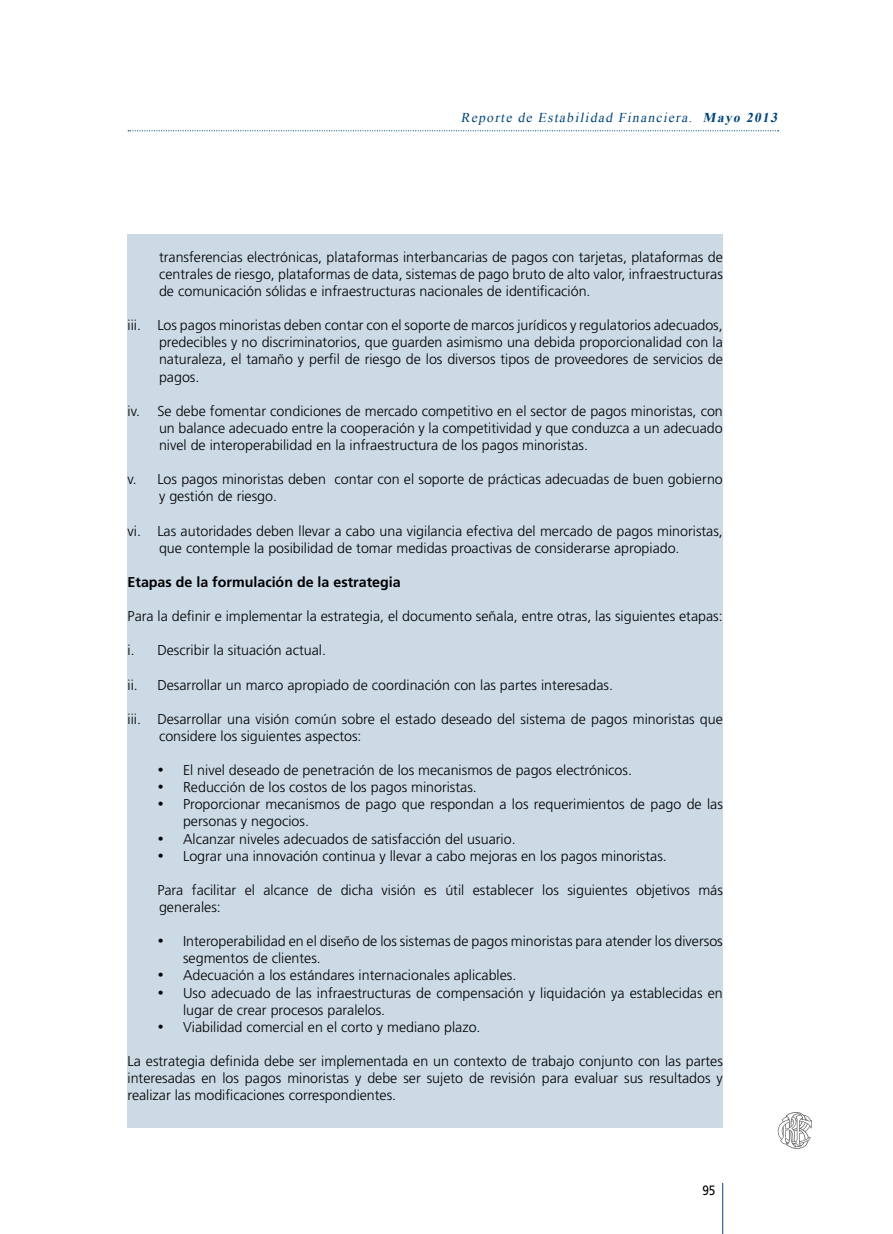
<style>
.page{position:relative;width:893px;height:1234px;background:#fff}
.page>*{position:absolute;margin:0;border:0;box-sizing:border-box;transform-origin:0 0}
.t1{font:300 14.25px/17.1px "Frutiger";color:#000}
.t2{font:700 14.25px "Frutiger";color:#000}
.t3{font:italic 13.5px "Times New Roman";color:#004680}
.t4{font:13.5px "Frutiger";color:#000;scale:.88 1}
.s1{font-weight:700}
</style>
<div class="page">
<svg style="left:128px;top:130px;width:651px;height:1px"></svg>
<hr style="left:722px;top:1182px;width:1px;height:51px;background:#004680">
<svg style="left:778px;top:1112px;width:34px;height:37px"></svg>
<div style="left:128px;top:234px;width:595px;height:893px;background:#ccdae6"></div>
<p class="t3" style="left:461px;top:108px;width:321px">Reporte de Estabilidad Financiera. <span class="s1">Mayo 2013</span></p>
<p class="t1" style="left:159px;top:248px;width:565px;text-align:justify">transferencias electrónicas, plataformas interbancarias de pagos con tarjetas, plataformas de centrales de riesgo, plataformas de data, sistemas de pago bruto de alto valor, infraestructuras de comunicación sólidas e infraestructuras nacionales de identificación.</p>
<p class="t1" style="left:159px;top:317px;width:565px;text-align:justify;text-indent:-32px">iii. Los pagos minoristas deben contar con el soporte de marcos jurídicos y regulatorios adecuados, predecibles y no discriminatorios, que guarden asimismo una debida proporcionalidad con la naturaleza, el tamaño y perfil de riesgo de los diversos tipos de proveedores de servicios de pagos.</p>
<p class="t1" style="left:159px;top:402px;width:565px;text-align:justify;text-indent:-32px">iv. Se debe fomentar condiciones de mercado competitivo en el sector de pagos minoristas, con un balance adecuado entre la cooperación y la competitividad y que conduzca a un adecuado nivel de interoperabilidad en la infraestructura de los pagos minoristas.</p>
<p class="t1" style="left:159px;top:471px;width:565px;text-indent:-32px">v. Los pagos minoristas deben contar con el soporte de prácticas adecuadas de buen gobierno y gestión de riesgo.</p>
<p class="t1" style="left:159px;top:522px;width:565px;text-indent:-32px">vi. Las autoridades deben llevar a cabo una vigilancia efectiva del mercado de pagos minoristas, que contemple la posibilidad de tomar medidas proactivas de considerarse apropiado.</p>
<p class="t2" style="left:128px;top:573px;width:275px">Etapas de la formulación de la estrategia</p>
<p class="t1" style="left:128px;top:607px;width:597px">Para la definir e implementar la estrategia, el documento señala, entre otras, las siguientes etapas:</p>
<p class="t1" style="left:128px;top:642px;width:200px">i. Describir la situación actual.</p>
<p class="t1" style="left:128px;top:676px;width:487px">ii. Desarrollar un marco apropiado de coordinación con las partes interesadas.</p>
<p class="t1" style="left:159px;top:710px;width:565px;text-indent:-32px">iii. Desarrollar una visión común sobre el estado deseado del sistema de pagos minoristas que considere los siguientes aspectos:</p>
<p class="t1" style="left:158px;top:761px;width:476px">• El nivel deseado de penetración de los mecanismos de pagos electrónicos.</p>
<p class="t1" style="left:158px;top:778px;width:321px">• Reducción de los costos de los pagos minoristas.</p>
<p class="t1" style="left:183px;top:795px;width:541px;text-indent:-26px">• Proporcionar mecanismos de pago que respondan a los requerimientos de pago de las personas y negocios.</p>
<p class="t1" style="left:158px;top:830px;width:360px">• Alcanzar niveles adecuados de satisfacción del usuario.</p>
<p class="t1" style="left:158px;top:847px;width:511px">• Lograr una innovación continua y llevar a cabo mejoras en los pagos minoristas.</p>
<p class="t1" style="left:157px;top:881px;width:567px">Para facilitar el alcance de dicha visión es útil establecer los siguientes objetivos más generales:</p>
<p class="t1" style="left:183px;top:932px;width:541px;text-indent:-26px">• Interoperabilidad en el diseño de los sistemas de pagos minoristas para atender los diversos segmentos de clientes.</p>
<p class="t1" style="left:158px;top:966px;width:360px">• Adecuación a los estándares internacionales aplicables.</p>
<p class="t1" style="left:183px;top:984px;width:541px;text-indent:-26px">• Uso adecuado de las infraestructuras de compensación y liquidación ya establecidas en lugar de crear procesos paralelos.</p>
<p class="t1" style="left:158px;top:1018px;width:325px">• Viabilidad comercial en el corto y mediano plazo.</p>
<p class="t1" style="left:128px;top:1052px;width:597px;text-align:justify">La estrategia definida debe ser implementada en un contexto de trabajo conjunto con las partes interesadas en los pagos minoristas y debe ser sujeto de revisión para evaluar sus resultados y realizar las modificaciones correspondientes.</p>
<p class="t4" style="left:702px;top:1182px;width:16px">95</p>
</div>
